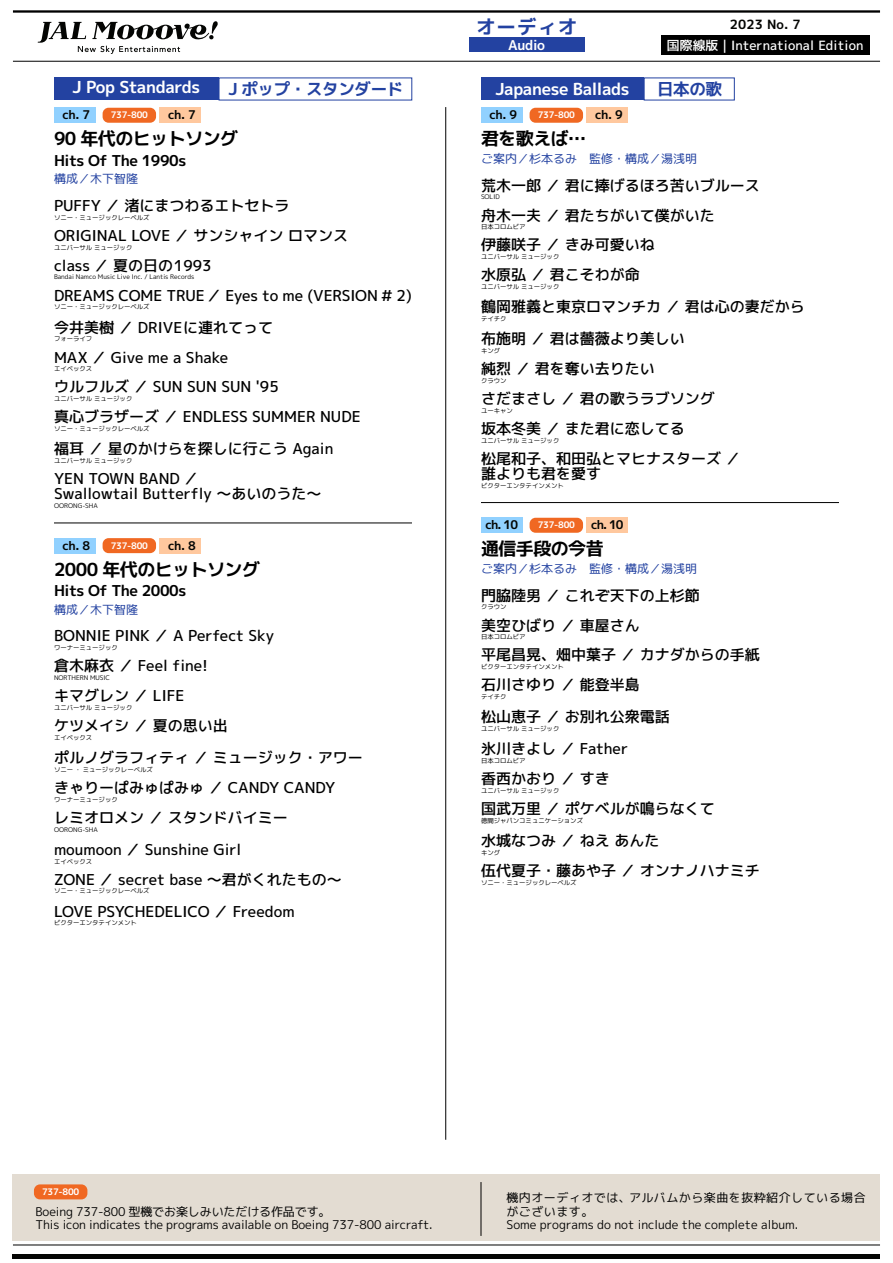
<style>
.page{position:relative;width:893px;height:1263px;background:#fff}
.page>*{position:absolute;margin:0;border:0;box-sizing:border-box;transform-origin:0 0}
.t1{font:19.5px "mplus 1 p bold";letter-spacing:.05em;color:#2342a1}
.t2{font:18px "mplus 1 p bold";letter-spacing:-.03em;color:#000}
.t3{font:16.5px "mplus 1 p bold";letter-spacing:-.02em;color:#fff}
.t4{font:16.5px "mplus 1 p bold";letter-spacing:-.02em;color:#2342a1}
.t5{font:15px/15px "mplus 1 p medium";color:#000}
.t6{font:15px "mplus 1 p bold";letter-spacing:-.03em;color:#000}
.t7{font:13.5px "mplus 1 p bold";letter-spacing:-.02em;color:#fff}
.t8{font:12.75px "mplus 1 p medium";letter-spacing:.01em;color:#fff}
.t9{font:12.75px "mplus 1 p bold";letter-spacing:.01em;color:#040503}
.t10{font:12px/13.5px "mplus 1 p regular";letter-spacing:-.01em;color:#000}
.t11{font:12px "mplus 1 p regular";color:#2342a1}
.t12{font:12px "mplus 1 p bold";letter-spacing:-.03em;color:#040503}
.t13{font:9px "mplus 1 p bold";letter-spacing:-.03em;color:#fff}
.t14{font:6.45px "mplus 1 p regular";color:#000}
</style>
<div class="page">
<svg style="left:38px;top:21px;width:180px;height:33px"></svg>
<hr style="left:13px;top:61px;width:867px;height:1px;background:#000">
<hr style="left:13px;top:10px;width:867px;height:3px;background:#000">
<hr style="left:13px;top:1254px;width:867px;height:4px;background:#040503">
<hr style="left:13px;top:1245px;width:867px;height:1px;background:#000">
<div style="left:469px;top:38px;width:115px;height:14px;background:#2342a1"></div>
<div style="left:661px;top:36px;width:208px;height:19px;background:#000"></div>
<hr style="left:445px;top:107px;width:1px;height:1033px;background:#000">
<div style="left:54px;top:78px;width:165px;height:22px;background:#2342a1"></div>
<div style="left:13px;top:1175px;width:867px;height:66px;background:#e3dcd2"></div>
<div style="left:34px;top:1184px;width:53px;height:15px;background:#f06822;border-radius:6px"></div>
<hr style="left:481px;top:1182px;width:1px;height:54px;background:#000">
<div style="left:481px;top:78px;width:163px;height:22px;background:#2342a1"></div>
<hr style="left:54px;top:523px;width:358px;height:1px;background:#000">
<div style="left:54px;top:108px;width:42px;height:15px;background:#91d1ff"></div>
<div style="left:103px;top:108px;width:53px;height:15px;background:#f06822;border-radius:6px"></div>
<div style="left:160px;top:108px;width:41px;height:15px;background:#ffc89e"></div>
<div style="left:54px;top:538px;width:42px;height:15px;background:#91d1ff"></div>
<div style="left:103px;top:538px;width:53px;height:15px;background:#f06822;border-radius:6px"></div>
<div style="left:160px;top:538px;width:41px;height:15px;background:#ffc89e"></div>
<div style="left:481px;top:108px;width:42px;height:15px;background:#91d1ff"></div>
<div style="left:530px;top:108px;width:53px;height:15px;background:#f06822;border-radius:6px"></div>
<div style="left:587px;top:108px;width:41px;height:15px;background:#ffc89e"></div>
<hr style="left:481px;top:502px;width:358px;height:1px;background:#000">
<div style="left:481px;top:518px;width:42px;height:15px;background:#91d1ff"></div>
<div style="left:530px;top:518px;width:53px;height:15px;background:#f06822;border-radius:6px"></div>
<div style="left:587px;top:518px;width:41px;height:15px;background:#ffc89e"></div>
<p class="t3" style="left:73px;top:75px;width:129px">J Pop Standards</p>
<p class="t4" style="left:228px;top:77px;width:177px">J ポップ・スタンダード</p>
<p class="t12" style="left:63px;top:106px;width:29px">ch. 7</p>
<p class="t13" style="left:111px;top:109px;width:39px">737-800</p>
<p class="t12" style="left:168px;top:106px;width:29px">ch. 7</p>
<p class="t2" style="left:54px;top:126px;width:186px">90 年代のヒットソング</p>
<p class="t6" style="left:54px;top:150px;width:134px">Hits Of The 1990s</p>
<p class="t11" style="left:54px;top:170px;width:85px">構成／木下智隆</p>
<p class="t5" style="left:54px;top:198px;width:237px">PUFFY ／ 渚にまつわるエトセトラ</p>
<p class="t14" style="left:54px;top:213px;width:97px">ソニー・ミュージックレーベルズ</p>
<p class="t5" style="left:54px;top:228px;width:296px">ORIGINAL LOVE ／ サンシャイン ロマンス</p>
<p class="t14" style="left:54px;top:243px;width:80px">ユニバーサル ミュージック</p>
<p class="t5" style="left:54px;top:258px;width:159px">class ／ 夏の日の1993</p>
<p class="t14" style="left:54px;top:273px;width:142px">Bandai Namco Music Live Inc. / Lantis Records</p>
<p class="t5" style="left:54px;top:288px;width:359px">DREAMS COME TRUE／ Eyes to me (VERSION＃2)</p>
<p class="t14" style="left:54px;top:302px;width:97px">ソニー・ミュージックレーベルズ</p>
<p class="t5" style="left:54px;top:320px;width:220px">今井美樹 ／ DRIVEに連れてって</p>
<p class="t14" style="left:54px;top:334px;width:40px">フォーライフ</p>
<p class="t5" style="left:54px;top:350px;width:176px">MAX ／ Give me a Shake</p>
<p class="t14" style="left:54px;top:364px;width:40px">エイベックス</p>
<p class="t5" style="left:54px;top:379px;width:226px">ウルフルズ ／ SUN SUN SUN '95</p>
<p class="t14" style="left:54px;top:394px;width:80px">ユニバーサル ミュージック</p>
<p class="t5" style="left:54px;top:409px;width:308px">真心ブラザーズ ／ ENDLESS SUMMER NUDE</p>
<p class="t14" style="left:54px;top:424px;width:97px">ソニー・ミュージックレーベルズ</p>
<p class="t5" style="left:54px;top:441px;width:281px">福耳 ／ 星のかけらを探しに行こう Again</p>
<p class="t14" style="left:54px;top:456px;width:80px">ユニバーサル ミュージック</p>
<p class="t5" style="left:54px;top:471px;width:269px">YEN TOWN BAND ／<br>Swallowtail Butterfly ～あいのうた～</p>
<p class="t14" style="left:54px;top:501px;width:45px">OORONG-SHA</p>
<p class="t12" style="left:63px;top:537px;width:29px">ch. 8</p>
<p class="t13" style="left:111px;top:539px;width:39px">737-800</p>
<p class="t12" style="left:168px;top:537px;width:29px">ch. 8</p>
<p class="t2" style="left:54px;top:556px;width:208px">2000 年代のヒットソング</p>
<p class="t6" style="left:54px;top:580px;width:134px">Hits Of The 2000s</p>
<p class="t11" style="left:54px;top:601px;width:85px">構成／木下智隆</p>
<p class="t5" style="left:54px;top:628px;width:222px">BONNIE PINK ／ A Perfect Sky</p>
<p class="t14" style="left:54px;top:643px;width:65px">ワーナーミュージック</p>
<p class="t5" style="left:54px;top:658px;width:156px">倉木麻衣 ／ Feel fine!</p>
<p class="t14" style="left:54px;top:673px;width:57px">NORTHERN MUSIC</p>
<p class="t5" style="left:54px;top:688px;width:132px">キマグレン ／ LIFE</p>
<p class="t14" style="left:54px;top:703px;width:80px">ユニバーサル ミュージック</p>
<p class="t5" style="left:54px;top:718px;width:175px">ケツメイシ ／ 夏の思い出</p>
<p class="t14" style="left:54px;top:733px;width:40px">エイベックス</p>
<p class="t5" style="left:54px;top:750px;width:310px">ポルノグラフィティ ／ ミュージック・アワー</p>
<p class="t14" style="left:54px;top:765px;width:100px">ソニー・ミュージックレーベルズ</p>
<p class="t5" style="left:54px;top:780px;width:283px">きゃりーぱみゅぱみゅ ／ CANDY CANDY</p>
<p class="t14" style="left:54px;top:795px;width:65px">ワーナーミュージック</p>
<p class="t5" style="left:54px;top:810px;width:235px">レミオロメン ／ スタンドバイミー</p>
<p class="t14" style="left:54px;top:825px;width:45px">OORONG-SHA</p>
<p class="t5" style="left:54px;top:842px;width:189px">moumoon ／ Sunshine Girl</p>
<p class="t14" style="left:54px;top:857px;width:40px">エイベックス</p>
<p class="t5" style="left:54px;top:872px;width:289px">ZONE ／ secret base ～君がくれたもの～</p>
<p class="t14" style="left:54px;top:886px;width:97px">ソニー・ミュージックレーベルズ</p>
<p class="t5" style="left:54px;top:904px;width:242px">LOVE PSYCHEDELICO ／ Freedom</p>
<p class="t14" style="left:54px;top:918px;width:84px">ビクターエンタテインメント</p>
<h1 class="t1" style="left:476px;top:13px;width:103px">オーディオ</h1>
<p class="t9" style="left:730px;top:15px;width:72px">2023 No. 7</p>
<p class="t8" style="left:667px;top:36px;width:198px">国際線版 | International Edition</p>
<p class="t7" style="left:508px;top:35px;width:38px">Audio</p>
<p class="t3" style="left:495px;top:77px;width:136px">Japanese Ballads</p>
<p class="t4" style="left:657px;top:77px;width:67px">日本の歌</p>
<p class="t12" style="left:489px;top:106px;width:29px">ch. 9</p>
<p class="t13" style="left:538px;top:109px;width:39px">737-800</p>
<p class="t12" style="left:595px;top:106px;width:29px">ch. 9</p>
<p class="t2" style="left:481px;top:126px;width:107px">君を歌えば…</p>
<p class="t11" style="left:481px;top:150px;width:217px">ご案内／杉本るみ　監修・構成／湯浅明</p>
<p class="t5" style="left:481px;top:178px;width:280px">荒木一郎 ／ 君に捧げるほろ苦いブルース</p>
<p class="t14" style="left:481px;top:192px;width:20px">SOLID</p>
<p class="t5" style="left:481px;top:208px;width:235px">舟木一夫 ／ 君たちがいて僕がいた</p>
<p class="t14" style="left:481px;top:222px;width:46px">日本コロムビア</p>
<p class="t5" style="left:481px;top:237px;width:175px">伊藤咲子 ／ きみ可愛いね</p>
<p class="t14" style="left:481px;top:252px;width:80px">ユニバーサル ミュージック</p>
<p class="t5" style="left:481px;top:267px;width:160px">水原弘 ／ 君こそわが命</p>
<p class="t14" style="left:481px;top:282px;width:80px">ユニバーサル ミュージック</p>
<p class="t5" style="left:481px;top:299px;width:325px">鶴岡雅義と東京ロマンチカ ／ 君は心の妻だから</p>
<p class="t14" style="left:481px;top:314px;width:27px">テイチク</p>
<p class="t5" style="left:481px;top:331px;width:205px">布施明 ／ 君は薔薇より美しい</p>
<p class="t14" style="left:481px;top:346px;width:21px">キング</p>
<p class="t5" style="left:481px;top:361px;width:175px">純烈 ／ 君を奪い去りたい</p>
<p class="t14" style="left:481px;top:376px;width:27px">クラウン</p>
<p class="t5" style="left:481px;top:391px;width:235px">さだまさし ／ 君の歌うラブソング</p>
<p class="t14" style="left:481px;top:406px;width:33px">ユーキャン</p>
<p class="t5" style="left:481px;top:421px;width:205px">坂本冬美 ／ また君に恋してる</p>
<p class="t14" style="left:481px;top:436px;width:80px">ユニバーサル ミュージック</p>
<p class="t5" style="left:481px;top:451px;width:261px">松尾和子、和田弘とマヒナスターズ ／誰よりも君を愛す</p>
<p class="t14" style="left:481px;top:481px;width:84px">ビクターエンタテインメント</p>
<p class="t12" style="left:485px;top:516px;width:34px">ch. 10</p>
<p class="t13" style="left:538px;top:519px;width:39px">737-800</p>
<p class="t12" style="left:591px;top:516px;width:34px">ch. 10</p>
<p class="t2" style="left:481px;top:536px;width:124px">通信手段の今昔</p>
<p class="t11" style="left:481px;top:560px;width:217px">ご案内／杉本るみ　監修・構成／湯浅明</p>
<p class="t5" style="left:481px;top:588px;width:220px">門脇陸男 ／ これぞ天下の上杉節</p>
<p class="t14" style="left:481px;top:602px;width:27px">クラウン</p>
<p class="t5" style="left:481px;top:618px;width:160px">美空ひばり ／ 車屋さん</p>
<p class="t14" style="left:481px;top:632px;width:46px">日本コロムビア</p>
<p class="t5" style="left:481px;top:647px;width:280px">平尾昌晃、畑中葉子 ／ カナダからの手紙</p>
<p class="t14" style="left:481px;top:662px;width:84px">ビクターエンタテインメント</p>
<p class="t5" style="left:481px;top:677px;width:160px">石川さゆり ／ 能登半島</p>
<p class="t14" style="left:481px;top:692px;width:27px">テイチク</p>
<p class="t5" style="left:481px;top:709px;width:190px">松山恵子 ／ お別れ公衆電話</p>
<p class="t14" style="left:481px;top:724px;width:80px">ユニバーサル ミュージック</p>
<p class="t5" style="left:481px;top:741px;width:148px">氷川きよし ／ Father</p>
<p class="t14" style="left:481px;top:756px;width:46px">日本コロムビア</p>
<p class="t5" style="left:481px;top:771px;width:130px">香西かおり ／ すき</p>
<p class="t14" style="left:481px;top:786px;width:80px">ユニバーサル ミュージック</p>
<p class="t5" style="left:481px;top:801px;width:235px">国武万里 ／ ポケベルが鳴らなくて</p>
<p class="t14" style="left:481px;top:816px;width:104px">徳間ジャパンコミュニケーションズ</p>
<p class="t5" style="left:481px;top:833px;width:180px">水城なつみ ／ ねえ あんた</p>
<p class="t14" style="left:481px;top:848px;width:21px">キング</p>
<p class="t5" style="left:481px;top:863px;width:280px">伍代夏子・藤あや子 ／ オンナノハナミチ</p>
<p class="t14" style="left:481px;top:878px;width:97px">ソニー・ミュージックレーベルズ</p>
<p class="t13" style="left:42px;top:1185px;width:39px">737-800</p>
<p class="t10" style="left:35px;top:1204px;width:399px">Boeing 737-800 型機でお楽しみいただける作品です。<br>This icon indicates the programs available on Boeing 737-800 aircraft.</p>
<p class="t10" style="left:506px;top:1191px;width:361px">機内オーディオでは、アルバムから楽曲を抜粋紹介している場合がございます。<br>Some programs do not include the complete album.</p>
</div>
